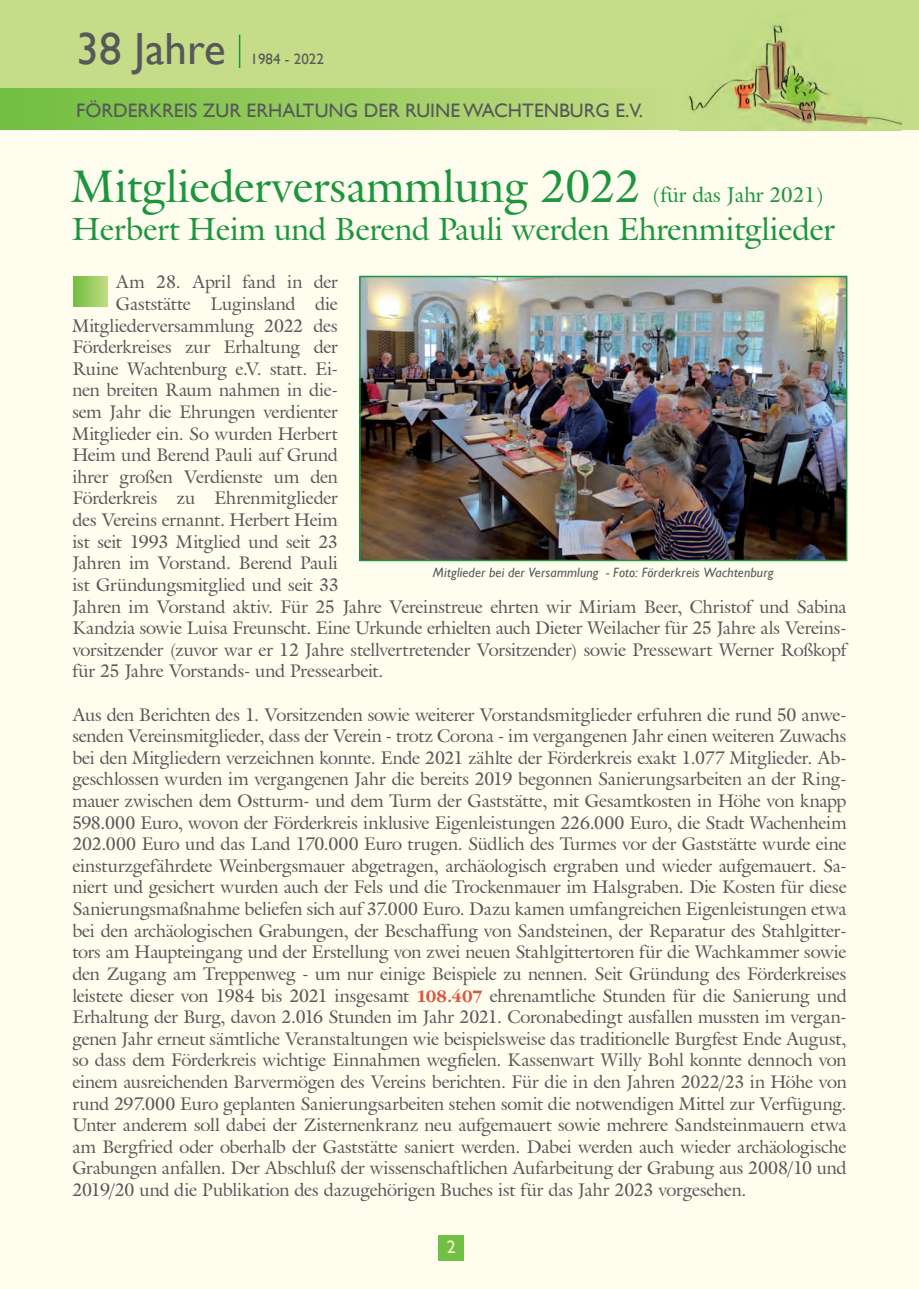
<style>
.page{position:relative;width:919px;height:1289px;background:#fff}
.page>*{position:absolute;margin:0;border:0;box-sizing:border-box;transform-origin:0 0}
.t1{font:45px "Galliard IT Cby BT";color:#1b953e}
.t2{font:45px "Gill Sans";color:#57585a}
.t3{font:31.5px "Galliard IT Cby BT";color:#1b953e}
.t4{font:19.5px "Gill Sans";color:#57585a}
.t5{font:18px/21.6px "Galliard IT Cby BT";letter-spacing:-.015em;color:#57585a;text-align:justify}
.t6{font:18px "Gill Sans";color:#fef0d0}
.t7{font:15px "Gill Sans";color:#57585a}
.t8{font:italic 13.5px "Gill Sans";letter-spacing:.01em;color:#57585a}
.s1{font-size:21px}
.s2{font-family:"Garamond IT Cby BT";font-weight:700;color:#d95842}
</style>
<div class="page">
<div style="left:0;top:105px;width:918px;height:1183px;background:#fffdee"></div>
<div style="left:0;top:0;width:918px;height:129px;background:#c5dd88"></div>
<div style="left:0;top:88px;width:679px;height:42px;background:linear-gradient(to right,#70be40,#c5dc86)"></div>
<img style="left:680px;top:24px;width:221px;height:107px">
<hr style="left:239px;top:35px;width:1px;height:33px;background:#1b953e">
<div style="left:438px;top:1234px;width:25px;height:26px;background:#71bf44"></div>
<div style="left:73px;top:276px;width:34px;height:30px;background:linear-gradient(to right,#6fbe3e,#bfda81)"></div>
<img style="left:362px;top:279px;width:482px;height:279px">
<div style="left:359px;top:276px;width:488px;height:285px;border:2px solid #1b953e"></div>
<h1 class="t2" style="left:77px;top:23px;width:150px">38 JAHRE</h1>
<p class="t7" style="left:250px;top:50px;width:75px">1984 - 2022</p>
<p class="t4" style="left:76px;top:99px;width:568px">FÖRDERKREIS ZUR ERHALTUNG DER RUINE WACHTENBURG E.V.</p>
<h1 class="t1" style="left:72px;top:157px;width:753px">Mitgliederversammlung 2022 <span class="s1">(für das Jahr 2021)</span></h1>
<h2 class="t3" style="left:72px;top:208px;width:764px">Herbert Heim und Berend Pauli werden Ehrenmitglieder</h2>
<p class="t5" style="left:116px;top:271px;width:223px">Am 28. April fand in der</p>
<p class="t5" style="left:116px;top:293px;width:223px">Gaststätte Luginsland die</p>
<p class="t5" style="left:72px;top:314px;width:267px">Mitgliederversammlung 2022 des</p>
<p class="t5" style="left:72px;top:336px;width:267px">Förderkreises zur Erhaltung der</p>
<p class="t5" style="left:72px;top:357px;width:267px">Ruine Wachtenburg e.V. statt. Ei-</p>
<p class="t5" style="left:72px;top:379px;width:267px">nen breiten Raum nahmen in die-</p>
<p class="t5" style="left:72px;top:401px;width:267px">sem Jahr die Ehrungen verdienter</p>
<p class="t5" style="left:72px;top:422px;width:267px">Mitglieder ein. So wurden Herbert</p>
<p class="t5" style="left:72px;top:444px;width:267px">Heim und Berend Pauli auf Grund</p>
<p class="t5" style="left:72px;top:465px;width:267px">ihrer großen Verdienste um den</p>
<p class="t5" style="left:72px;top:487px;width:267px">Förderkreis zu Ehrenmitglieder</p>
<p class="t5" style="left:72px;top:509px;width:267px">des Vereins ernannt. Herbert Heim</p>
<p class="t5" style="left:72px;top:530px;width:267px">ist seit 1993 Mitglied und seit 23</p>
<p class="t5" style="left:72px;top:552px;width:267px">Jahren im Vorstand. Berend Pauli</p>
<p class="t5" style="left:72px;top:573px;width:268px">ist Gründungsmitglied und seit 33</p>
<p class="t5" style="left:72px;top:595px;width:775px">Jahren im Vorstand aktiv. Für 25 Jahre Vereinstreue ehrten wir Miriam Beer, Christof und Sabina</p>
<p class="t5" style="left:72px;top:617px;width:775px">Kandzia sowie Luisa Freunscht. Eine Urkunde erhielten auch Dieter Weilacher für 25 Jahre als Vereins-</p>
<p class="t5" style="left:72px;top:638px;width:775px">vorsitzender (zuvor war er 12 Jahre stellvertretender Vorsitzender) sowie Pressewart Werner Roßkopf</p>
<p class="t5" style="left:72px;top:660px;width:312px">für 25 Jahre Vorstands- und Pressearbeit.</p>
<p class="t5" style="left:72px;top:703px;width:775px">Aus den Berichten des 1. Vorsitzenden sowie weiterer Vorstandsmitglieder erfuhren die rund 50 anwe&shy;senden Vereinsmitglieder, dass der Verein - trotz Corona - im vergangenen Jahr einen weiteren Zuwachs bei den Mitgliedern verzeichnen konnte. Ende 2021 zählte der Förderkreis exakt 1.077 Mitglieder. Ab&shy;geschlossen wurden im vergangenen Jahr die bereits 2019 begonnen Sanierungsarbeiten an der Ring&shy;mauer zwischen dem Ostturm- und dem Turm der Gaststätte, mit Gesamtkosten in Höhe von knapp 598.000 Euro, wovon der Förderkreis inklusive Eigenleistungen 226.000 Euro, die Stadt Wachenheim 202.000 Euro und das Land 170.000 Euro trugen. Südlich des Turmes vor der Gaststätte wurde eine einsturzgefährdete Weinbergsmauer abgetragen, archäologisch ergraben und wieder aufgemauert. Sa&shy;niert und gesichert wurden auch der Fels und die Trockenmauer im Halsgraben. Die Kosten für diese Sanierungsmaßnahme beliefen sich auf 37.000 Euro. Dazu kamen umfangreichen Eigenleistungen etwa bei den archäologischen Grabungen, der Beschaffung von Sandsteinen, der Reparatur des Stahlgitter&shy;tors am Haupteingang und der Erstellung von zwei neuen Stahlgittertoren für die Wachkammer sowie den Zugang am Treppenweg - um nur einige Beispiele zu nennen. Seit Gründung des Förderkreises leistete dieser von 1984 bis 2021 insgesamt <span class="s2">108.407</span> ehrenamtliche Stunden für die Sanierung und Erhaltung der Burg, davon 2.016 Stunden im Jahr 2021. Coronabedingt ausfallen mussten im vergan&shy;genen Jahr erneut sämtliche Veranstaltungen wie beispielsweise das traditionelle Burgfest Ende August, so dass dem Förderkreis wichtige Einnahmen wegfielen. Kassenwart Willy Bohl konnte dennoch von einem ausreichenden Barvermögen des Vereins berichten. Für die in den Jahren 2022/23 in Höhe von rund 297.000 Euro geplanten Sanierungsarbeiten stehen somit die notwendigen Mittel zur Verfügung.<br>Unter anderem soll dabei der Zisternenkranz neu aufgemauert sowie mehrere Sandsteinmauern etwa am Bergfried oder oberhalb der Gaststätte saniert werden. Dabei werden auch wieder archäologische Grabungen anfallen. Der Abschluß der wissenschaftlichen Aufarbeitung der Grabung aus 2008/10 und 2019/20 und die Publikation des dazugehörigen Buches ist für das Jahr 2023 vorgesehen.</p>
<p class="t8" style="left:433px;top:565px;width:342px">Mitglieder bei der Versammlung - Foto: Förderkreis Wachtenburg</p>
<p class="t6" style="left:447px;top:1235px;width:10px">2</p>
</div>
